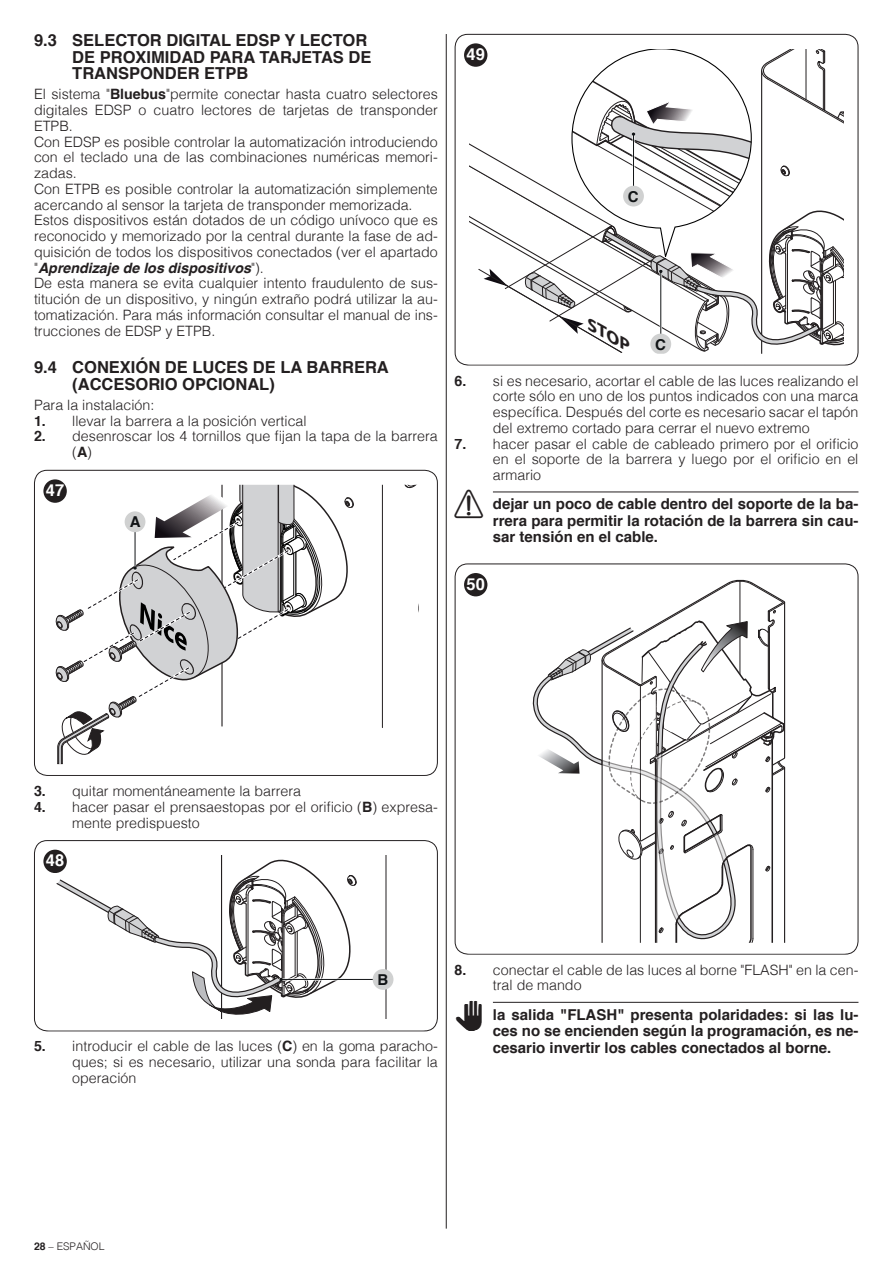
<style>
.page{position:relative;width:893px;height:1263px;background:#fff}
.page>*{position:absolute;margin:0;border:0;box-sizing:border-box;transform-origin:0 0}
.t1{font:700 16.5px/16.5px "Helvetica";color:#231f20}
.t2{font:700 16.5px "Helvetica";color:#fff}
.t3{font:italic 700 15.75px "Myriad Pro";color:#231f20;scale:1.32 1}
.t4{font:700 15px/16.5px "Helvetica";color:#231f20;text-align:justify}
.t5{font:700 15px "Helvetica";color:#111416}
.t6{font:300 14.25px/15.8px "Helvetica";color:#231f20}
.t7{font:300 10.5px "Helvetica";color:#231f20}
.s1{font-weight:700}
.s2{font-weight:700;font-style:italic}
.s3{font-family:"NICE Simboli";font-weight:400;font-size:28.5px}
</style>
<div class="page">
<svg style="left:381px;top:486px;width:29px;height:242px"></svg>
<hr style="left:382px;top:481px;width:1px;height:247px;background:#231f20">
<svg style="left:403px;top:486px;width:12px;height:2px"></svg>
<svg style="left:55px;top:486px;width:299px;height:277px"></svg>
<div style="left:37px;top:474px;width:398px;height:301px;border:11px solid #fff;border-radius:7px"></div>
<div style="left:43px;top:479px;width:24px;height:24px;background:#231f20;border-radius:50%"></div>
<div style="left:34px;top:840px;width:404px;height:191px;border:1px solid #231f20;border-radius:13px"></div>
<svg style="left:56px;top:855px;width:338px;height:163px"></svg>
<div style="left:373px;top:969px;width:20px;height:21px;background:#d0d1d1;border-radius:50%"></div>
<div style="left:37px;top:843px;width:398px;height:187px;border:11px solid #fff;border-radius:7px"></div>
<div style="left:43px;top:850px;width:24px;height:23px;background:#231f20;border-radius:50%"></div>
<hr style="left:446px;top:34px;width:1px;height:1194px;background:#231f20">
<hr style="left:493px;top:492px;width:365px;height:1px;background:#231f20">
<hr style="left:493px;top:1002px;width:365px;height:1px;background:#231f20">
<svg style="left:470px;top:50px;width:374px;height:302px"></svg>
<div style="left:623px;top:186px;width:21px;height:20px;background:#d0d1d1;border-radius:50%"></div>
<div style="left:458px;top:38px;width:398px;height:326px;border:11px solid #fff;border-radius:7px"></div>
<div style="left:464px;top:43px;width:23px;height:24px;background:#231f20;border-radius:50%"></div>
<svg style="left:532px;top:581px;width:253px;height:360px"></svg>
<div style="left:458px;top:569px;width:398px;height:384px;border:11px solid #fff;border-radius:7px"></div>
<div style="left:464px;top:573px;width:23px;height:23px;background:#231f20;border-radius:50%"></div>
<p class="t1" style="left:72px;top:33px;width:301px;text-indent:-38px">9.3 SELECTOR DIGITAL EDSP Y LECTOR<br>DE PROXIMIDAD PARA TARJETAS DE<br>TRANSPONDER ETPB</p>
<p class="t6" style="left:34px;top:85px;width:405px">El sistema "<span class="s1">Bluebus</span>"permite conectar hasta cuatro selectores digitales EDSP o cuatro lectores de tarjetas de transponder ETPB.<br>Con EDSP es posible controlar la automatización introduciendo con el teclado una de las combinaciones numéricas memori&shy;zadas.<br>Con ETPB es posible controlar la automatización simplemente acercando al sensor la tarjeta de transponder memorizada.<br>Estos dispositivos están dotados de un código unívoco que es reconocido y memorizado por la central durante la fase de ad&shy;quisición de todos los dispositivos conectados (ver el apartado "<span class="s2">Aprendizaje de los dispositivos</span>").<br>De esta manera se evita cualquier intento fraudulento de sus&shy;titución de un dispositivo, y ningún extraño podrá utilizar la au&shy;tomatización. Para más información consultar el manual de ins&shy;trucciones de EDSP y ETPB.</p>
<p class="t1" style="left:72px;top:360px;width:318px;text-indent:-38px">9.4 CONEXIÓN DE LUCES DE LA BARRERA (ACCESORIO OPCIONAL)</p>
<p class="t6" style="left:34px;top:396px;width:122px">Para la instalación:</p>
<p class="t6" style="left:34px;top:412px;width:274px"><span class="s1">1.</span> llevar la barrera a la posición vertical</p>
<p class="t6" style="left:72px;top:427px;width:367px;text-indent:-38px"><span class="s1">2.</span> desenroscar los 4 tornillos que fijan la tapa de la barrera (<span class="s1">A</span>)</p>
<p class="t2" style="left:46px;top:477px;width:20px">47</p>
<p class="t5" style="left:130px;top:510px;width:12px">A</p>
<p class="t2" style="left:467px;top:41px;width:20px">49</p>
<p class="t5" style="left:628px;top:184px;width:12px">C</p>
<p class="t3" style="left:594px;top:317px;width:38px;rotate:29deg">STOP</p>
<p class="t5" style="left:655px;top:332px;width:12px">C</p>
<p class="t6" style="left:493px;top:372px;width:367px;text-align:justify;text-indent:-38px"><span class="s1">6.</span> si es necesario, acortar el cable de las luces realizando el corte sólo en uno de los puntos indicados con una marca específica. Después del corte es necesario sacar el tapón del extremo cortado para cerrar el nuevo extremo</p>
<p class="t6" style="left:493px;top:435px;width:367px;text-align:justify;text-indent:-38px"><span class="s1">7.</span> hacer pasar el cable de cableado primero por el orificio en el soporte de la barrera y luego por el orificio en el armario</p>
<p class="t4" style="left:493px;top:496px;width:367px;text-indent:-38px"><span class="s3">a</span> dejar un poco de cable dentro del soporte de la ba&shy;rrera para permitir la rotación de la barrera sin cau&shy;sar tensión en el cable.</p>
<p class="t2" style="left:467px;top:571px;width:20px">50</p>
<p class="t6" style="left:34px;top:782px;width:269px"><span class="s1">3.</span> quitar momentáneamente la barrera</p>
<p class="t6" style="left:72px;top:798px;width:367px;text-indent:-38px"><span class="s1">4.</span> hacer pasar el prensaestopas por el orificio (<span class="s1">B</span>) expresa&shy;mente predispuesto</p>
<p class="t2" style="left:46px;top:847px;width:20px">48</p>
<p class="t5" style="left:378px;top:968px;width:12px">B</p>
<p class="t6" style="left:72px;top:1037px;width:367px;text-align:justify;text-indent:-38px"><span class="s1">5.</span> introducir el cable de las luces (<span class="s1">C</span>) en la goma paracho&shy;ques; si es necesario, utilizar una sonda para facilitar la operación</p>
<p class="t6" style="left:493px;top:961px;width:367px;text-indent:-38px"><span class="s1">8.</span> conectar el cable de las luces al borne "FLASH" en la cen&shy;tral de mando</p>
<p class="t4" style="left:493px;top:1006px;width:367px;text-indent:-38px"><span class="s3">m</span> la salida "FLASH" presenta polaridades: si las lu&shy;ces no se encienden según la programación, es ne&shy;cesario invertir los cables conectados al borne.</p>
<p class="t7" style="left:34px;top:1237px;width:72px"><span class="s1">28</span> – ESPAÑOL</p>
</div>
